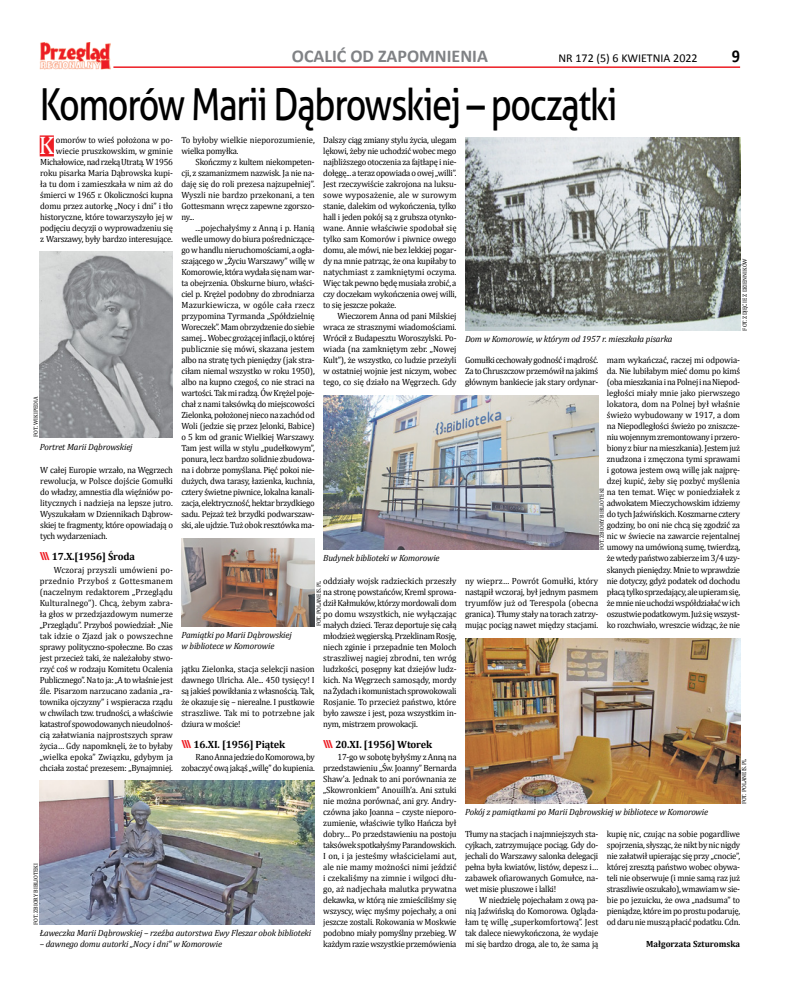
<style>
.page{position:relative;width:794px;height:993px;background:#fff}
.page>*{position:absolute;margin:0;border:0;box-sizing:border-box;transform-origin:0 0}
.t1{font:44px "Aller";letter-spacing:-.04em;color:#000;scale:.82 1}
.t2{font:25.5px "Cambria";color:#fff;scale:.96 1}
.t3{font:700 18px "Calibri";color:#808285}
.t4{font:700 18px "Calibri";color:#000;scale:.9 1}
.t5{font:12px "Calibri";color:#000}
.t6{font:700 10.5px "Cambria";letter-spacing:-.01em;color:#000}
.t7{font:9px/11px "Cambria";letter-spacing:-.025em;color:#000;text-align:justify;scale:.96 1}
.t8{font:italic 9px/11px "Cambria";letter-spacing:-.015em;color:#000}
.t9{font:9px/11px "Cambria";color:#000;scale:.96 1}
.t10{font:700 9px "Cambria";color:#000;scale:.96 1}
.t11{font:6px "Cambria";color:#000;scale:.96 1}
.s1{font-family:"Aller";font-size:11px;color:#ed1d24}
</style>
<div class="page">
<hr style="left:113px;top:66px;width:627px;height:2px;background:#ed1d24">
<img style="left:39px;top:43px;width:71px;height:27px">
<div style="left:40px;top:135px;width:14px;height:21px;background:#ed1d24"></div>
<img style="left:40px;top:252px;width:133px;height:185px">
<img style="left:465px;top:137px;width:275px;height:193px">
<img style="left:465px;top:638px;width:275px;height:165px">
<img style="left:181px;top:538px;width:134px;height:88px">
<img style="left:40px;top:780px;width:275px;height:144px">
<img style="left:323px;top:395px;width:275px;height:154px">
<h3 class="t3" style="left:292px;top:45px;width:198px">OCALIĆ OD ZAPOMNIENIA</h3>
<h3 class="t5" style="left:558px;top:51px;width:141px">NR 172 (5) 6 KWIETNIA 2022</h3>
<h3 class="t4" style="left:731px;top:45px;width:11px">9</h3>
<h1 class="t1" style="left:40px;top:78px;width:706px">Komorów Marii Dąbrowskiej – początki</h1>
<p class="t7" style="left:40px;top:134px;width:140px;text-align:right">omorów to wieś położona w po&shy;wiecie pruszkowskim, w gminie Michałowice, nad rzeką Utratą. W 1956 roku pisarka Maria Dąbrowska kupi&shy;ła tu dom i zamieszkała w nim aż do śmierci w 1965 r. Okoliczności kupna domu przez autorkę „Nocy i dni” i tło historyczne, które towarzyszyło jej w podjęciu decyzji o wyprowadzeniu się z Warszawy, były bardzo interesujące.</p>
<p class="t9" style="left:181px;top:134px;width:140px">To byłoby wielkie nieporozumienie, wielka pomyłka.</p>
<p class="t7" style="left:181px;top:156px;width:140px;text-indent:14px">Skończmy z kultem niekompeten&shy;cji, z szamanizmem nazwisk. Ja nie na&shy;daję się do roli prezesa najzupełniej”.<br>Wyszli nie bardzo przekonani, a ten Gottesmann wręcz zapewne zgorszo&shy;ny...</p>
<p class="t7" style="left:181px;top:222px;width:140px;text-indent:14px">...pojechałyśmy z Anną i p. Hanią wedle umowy do biura pośredniczące&shy;go w handlu nieruchomościami, a ogła&shy;szającego w „Życiu Warszawy” willę w Komorowie, która wydała się nam war&shy;ta obejrzenia. Obskurne biuro, właści&shy;ciel p. Krężel podobny do zbrodniarza Mazurkiewicza, w ogóle cała rzecz przypomina Tyrmanda „Spółdzielnię Woreczek”. Mam obrzydzenie do siebie samej... Wobec grożącej inflacji, o której publicznie się mówi, skazana jestem albo na stratę tych pieniędzy (jak stra&shy;ciłam niemal wszystko w roku 1950), albo na kupno czegoś, co nie straci na wartości. Tak mi radzą. Ów Krężel poje&shy;chał z nami taksówką do miejscowości Zielonka, położonej nieco na zachód od Woli (jedzie się przez Jelonki, Babice) o 5 km od granic Wielkiej Warszawy.<br>Tam jest willa w stylu „pudełkowym”, ponura, lecz bardzo solidnie zbudowa&shy;na i dobrze pomyślana. Pięć pokoi nie&shy;dużych, dwa tarasy, łazienka, kuchnia, cztery świetne piwnice, lokalna kanali&shy;zacja, elektryczność, hektar brzydkiego sadu. Pejzaż też brzydki podwarszaw&shy;ski, ale ujdzie. Tuż obok resztówka ma-</p>
<p class="t7" style="left:323px;top:134px;width:140px">Dalszy ciąg zmiany stylu życia, ulegam lękowi, żeby nie uchodzić wobec mego najbliższego otoczenia za fajtłapę i nie&shy;dołęgę... a teraz opowiada o owej „willi”.<br>Jest rzeczywiście zakrojona na luksu&shy;sowe wyposażenie, ale w surowym stanie, dalekim od wykończenia, tylko hall i jeden pokój są z grubsza otynko&shy;wane. Annie właściwie spodobał się tylko sam Komorów i piwnice owego domu, ale mówi, nie bez lekkiej pogar&shy;dy na mnie patrząc, że ona kupiłaby to natychmiast z zamkniętymi oczyma.<br>Więc tak pewno będę musiała zrobić, a czy doczekam wykończenia owej willi, to się jeszcze pokaże.</p>
<p class="t7" style="left:323px;top:310px;width:140px;text-indent:14px">Wieczorem Anna od pani Milskiej wraca ze strasznymi wiadomościami.<br>Wrócił z Budapesztu Woroszylski. Po&shy;wiada (na zamkniętym zebr. „Nowej Kult”), że wszystko, co ludzie przeżyli w ostatniej wojnie jest niczym, wobec tego, co się działo na Węgrzech. Gdy</p>
<h2 class="t2" style="left:39px;top:130px;width:18px">K</h2>
<p class="t11" style="left:32px;top:437px;width:44px;rotate:-90deg">FOT. WIKIPEDIA</p>
<p class="t8" style="left:40px;top:441px;width:94px">Portret Marii Dąbrowskiej</p>
<p class="t7" style="left:40px;top:464px;width:140px">W całej Europie wrzało, na Węgrzech rewolucja, w Polsce dojście Gomułki do władzy, amnestia dla więźniów po&shy;litycznych i nadzieja na lepsze jutro.<br>Wyszukałam w Dziennikach Dąbrow&shy;skiej te fragmenty, które opowiadają o tych wydarzeniach.</p>
<p class="t6" style="left:40px;top:549px;width:97px"><span class="s1">\\\</span> 17.X.[1956] Środa</p>
<p class="t7" style="left:40px;top:563px;width:140px;text-indent:14px">Wczoraj przyszli umówieni po&shy;przednio Przyboś z Gottesmanem (naczelnym redaktorem „Przeglądu Kulturalnego”). Chcą, żebym zabra&shy;ła głos w przedzjazdowym numerze „Przeglądu”. Przyboś powiedział: „Nie tak idzie o Zjazd jak o powszechne sprawy polityczno-społeczne. Bo czas jest przecież taki, że należałoby stwo&shy;rzyć coś w rodzaju Komitetu Ocalenia Publicznego”. Na to ja: „A to właśnie jest źle. Pisarzom narzucano zadania „ra&shy;townika ojczyzny” i wspieracza rządu w chwilach tzw. trudności, a właściwie katastrof spowodowanych nieudolnoś&shy;cią załatwiania najprostszych spraw życia… Gdy napomknęli, że to byłaby „wielka epoka” Związku, gdybym ja chciała zostać prezesem: „Bynajmniej.</p>
<p class="t8" style="left:323px;top:551px;width:118px">Budynek biblioteki w Komorowie</p>
<p class="t7" style="left:323px;top:574px;width:140px">oddziały wojsk radzieckich przeszły na stronę powstańców, Kreml sprowa&shy;dził Kałmuków, którzy mordowali dom po domu wszystkich, nie wyłączając małych dzieci. Teraz deportuje się całą młodzież węgierską. Przeklinam Rosję, niech zginie i przepadnie ten Moloch straszliwej nagiej zbrodni, ten wróg ludzkości, posępny kat dziejów ludz&shy;kich. Na Węgrzech samosądy, mordy na Żydach i komunistach sprowokowali Rosjanie. To przecież państwo, które było zawsze i jest, poza wszystkim in&shy;nym, mistrzem prowokacji.</p>
<p class="t6" style="left:323px;top:736px;width:110px"><span class="s1">\\\</span> 20.XI. [1956] Wtorek</p>
<p class="t7" style="left:323px;top:750px;width:140px;text-indent:14px">17-go w sobotę byłyśmy z Anną na przedstawieniu „Św. Joanny” Bernarda Shaw’a. Jednak to ani porównania ze „Skowronkiem” Anouilh’a. Ani sztuki nie można porównać, ani gry. Andry&shy;czówna jako Joanna – czyste nieporo&shy;zumienie, właściwie tylko Hańcza był dobry… Po przedstawieniu na postoju taksówek spotkałyśmy Parandowskich.<br>I on, i ja jesteśmy właścicielami aut, ale nie mamy możności nimi jeździć i czekaliśmy na zimnie i wilgoci dłu&shy;go, aż nadjechała malutka prywatna dekawka, w którą nie zmieściliśmy się wszyscy, więc myśmy pojechały, a oni jeszcze zostali. Rokowania w Moskwie podobno miały pomyślny przebieg. W każdym razie wszystkie przemówienia</p>
<p class="t11" style="left:315px;top:626px;width:49px;rotate:-90deg">FOT. POLANEIS.PL</p>
<p class="t8" style="left:181px;top:629px;width:112px">Pamiątki po Marii Dąbrowskiej w bibliotece w Komorowie</p>
<p class="t7" style="left:181px;top:662px;width:140px">jątku Zielonka, stacja selekcji nasion dawnego Ulricha. Ale... 450 tysięcy! I są jakieś powikłania z własnością. Tak, że okazuje się – nierealne. I pustkowie straszliwe. Tak mi to potrzebne jak dziura w moście!</p>
<p class="t6" style="left:181px;top:736px;width:105px"><span class="s1">\\\</span> 16.XI. [1956] Piątek</p>
<p class="t7" style="left:181px;top:750px;width:140px;text-align:right">Rano Anna jedzie do Komorowa, by zobaczyć ową jakąś „willę” do kupienia.</p>
<p class="t11" style="left:32px;top:924px;width:66px;rotate:-90deg">FOT. ZBIORY BIBLIOTEKI</p>
<p class="t8" style="left:40px;top:926px;width:273px">Ławeczka Marii Dąbrowskiej – rzeźba autorstwa Ewy Fleszar obok biblioteki</p>
<p class="t8" style="left:40px;top:937px;width:184px">– dawnego domu autorki „Nocy i dni" w Komorowie</p>
<p class="t8" style="left:465px;top:332px;width:209px">Dom w Komorowie, w którym od 1957 r. mieszkała pisarka</p>
<p class="t11" style="left:741px;top:330px;width:77px;rotate:-90deg">FOT. ZDJĘCIE Z DZIENNIKÓW</p>
<p class="t7" style="left:465px;top:354px;width:140px">Gomułki cechowały godność i mądrość.<br>Za to Chruszczow przemówił na jakimś głównym bankiecie jak stary ordynar-</p>
<p class="t7" style="left:607px;top:354px;width:140px">mam wykańczać, raczej mi odpowia&shy;da. Nie lubiłabym mieć domu po kimś (oba mieszkania i na Polnej i na Niepod&shy;ległości miały mnie jako pierwszego lokatora, dom na Polnej był właśnie świeżo wybudowany w 1917, a dom na Niepodległości świeżo po zniszcze&shy;niu wojennym zremontowany i przero&shy;biony z biur na mieszkania). Jestem już znudzona i zmęczona tymi sprawami i gotowa jestem ową willę jak najprę&shy;dzej kupić, żeby się pozbyć myślenia na ten temat. Więc w poniedziałek z adwokatem Mieczychowskim idziemy do tych Jaźwińskich. Koszmarne cztery godziny, bo oni nie chcą się zgodzić za nic w świecie na zawarcie rejentalnej umowy na umówioną sumę, twierdzą, że wtedy państwo zabierze im 3/4 uzy&shy;skanych pieniędzy. Mnie to wprawdzie nie dotyczy, gdyż podatek od dochodu płacą tylko sprzedający, ale upieram się, że mnie nie uchodzi współdziałać w ich oszustwie podatkowym. Już się wszyst&shy;ko rozchwiało, wreszcie widząc, że nie</p>
<p class="t11" style="left:598px;top:549px;width:66px;rotate:-90deg">FOT. ZBIORY BIBLIOTEKI</p>
<p class="t7" style="left:465px;top:574px;width:140px">ny wieprz… Powrót Gomułki, który nastąpił wczoraj, był jednym pasmem tryumfów już od Terespola (obecna granica). Tłumy stały na torach zatrzy&shy;mując pociąg nawet między stacjami.</p>
<p class="t8" style="left:465px;top:805px;width:245px">Pokój z pamiątkami po Marii Dąbrowskiej w bibliotece w Komorowie</p>
<p class="t11" style="left:740px;top:804px;width:49px;rotate:-90deg">FOT. POLANEIS.PL</p>
<p class="t7" style="left:465px;top:827px;width:140px">Tłumy na stacjach i najmniejszych sta&shy;cyjkach, zatrzymujące pociąg. Gdy do&shy;jechali do Warszawy salonka delegacji pełna była kwiatów, listów, depesz i… zabawek ofiarowanych Gomułce, na&shy;wet misie pluszowe i lalki!</p>
<p class="t7" style="left:465px;top:893px;width:140px;text-indent:14px">W niedzielę pojechałam z ową pa&shy;nią Jaźwińską do Komorowa. Ogląda&shy;łam tę willę „superkomfortową”. Jest tak dalece niewykończona, że wydaje mi się bardzo droga, ale to, że sama ją</p>
<p class="t7" style="left:607px;top:827px;width:140px">kupię nic, czując na sobie pogardliwe spojrzenia, słysząc, że nikt by nic nigdy nie załatwił upierając się przy „cnocie”, której zresztą państwo wobec obywa&shy;teli nie obserwuje (i mnie samą raz już straszliwie oszukało), wmawiam w sie&shy;bie po jezuicku, że owa „nadsuma” to pieniądze, które im po prostu podaruję, od daru nie muszą płacić podatku. Cdn.</p>
<p class="t10" style="left:646px;top:937px;width:99px">Małgorzata Szturomska</p>
</div>
